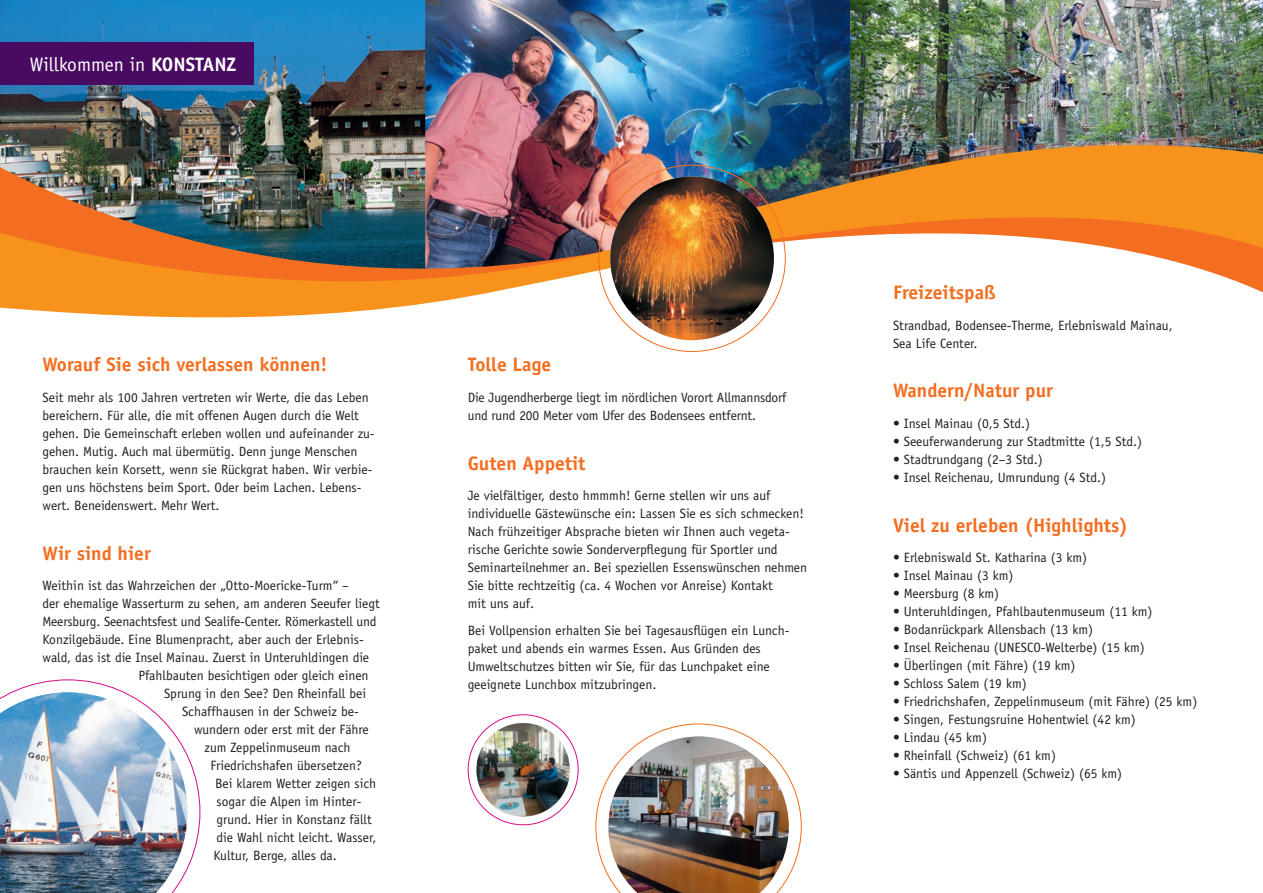
<style>
.page{position:relative;width:1263px;height:893px;background:#fff}
.page>*{position:absolute;margin:0;border:0;box-sizing:border-box;transform-origin:0 0}
.t1{font:700 19.5px "Officina Sans Std";color:#f36e21}
.t2{font:19.5px "Officina Sans Std";color:#fff}
.t3{font:13.5px/18px "Officina Sans Std";color:#231f20}
.s1{font-weight:700}
</style>
<div class="page">
<img style="left:0;top:0;width:425px;height:140px">
<img style="left:425px;top:0;width:425px;height:140px">
<img style="left:850px;top:0;width:413px;height:140px">
<img style="left:0;top:140px;width:1263px;height:190px">
<div style="left:0;top:43px;width:253px;height:42px;background:#490a62"></div>
<svg style="left:11px;top:679px;width:189px;height:191px"></svg>
<img style="left:0;top:692px;width:187px;height:201px">
<img style="left:610px;top:176px;width:164px;height:164px;border-radius:82px">
<svg style="left:595px;top:724px;width:207px;height:152px"></svg>
<img style="left:608px;top:736px;width:181px;height:157px">
<img style="left:476px;top:723px;width:94px;height:93px;border-radius:47px">
<h1 class="t2" style="left:30px;top:53px;width:208px">Willkommen in <span class="s1">KONSTANZ</span></h1>
<h1 class="t1" style="left:43px;top:352px;width:286px">Worauf Sie sich verlassen können!</h1>
<p class="t3" style="left:43px;top:388px;width:334px">Seit mehr als 100 Jahren vertreten wir Werte, die das Leben bereichern. Für alle, die mit offenen Augen durch die Welt gehen. Die Gemeinschaft erleben wollen und aufeinander zu&shy;gehen. Mutig. Auch mal übermütig. Denn junge Menschen brauchen kein Korsett, wenn sie Rückgrat haben. Wir verbie&shy;gen uns höchstens beim Sport. Oder beim Lachen. Lebens&shy;wert. Beneidenswert. Mehr Wert.</p>
<h1 class="t1" style="left:43px;top:541px;width:110px">Wir sind hier</h1>
<p class="t3" style="left:43px;top:577px;width:308px">Weithin ist das Wahrzeichen der „Otto-Moericke-Turm“ –</p>
<p class="t3" style="left:43px;top:595px;width:339px">der ehemalige Wasserturm zu sehen, am anderen Seeufer liegt</p>
<p class="t3" style="left:43px;top:613px;width:336px">Meersburg. Seenachtsfest und Sealife-Center. Römerkastell und</p>
<p class="t3" style="left:43px;top:631px;width:323px">Konzilgebäude. Eine Blumenpracht, aber auch der Erlebnis-</p>
<p class="t3" style="left:43px;top:649px;width:328px">wald, das ist die Insel Mainau. Zuerst in Unteruhldingen die</p>
<p class="t3" style="left:139px;top:667px;width:232px">Pfahlbauten besichtigen oder gleich einen</p>
<p class="t3" style="left:164px;top:685px;width:204px">Sprung in den See? Den Rheinfall bei</p>
<p class="t3" style="left:182px;top:703px;width:177px">Schaffhausen in der Schweiz be-</p>
<p class="t3" style="left:194px;top:721px;width:176px">wundern oder erst mit der Fähre</p>
<p class="t3" style="left:205px;top:739px;width:148px">zum Zeppelinmuseum nach</p>
<p class="t3" style="left:211px;top:757px;width:153px">Friedrichshafen übersetzen?</p>
<p class="t3" style="left:215px;top:775px;width:163px">Bei klarem Wetter zeigen sich</p>
<p class="t3" style="left:217px;top:793px;width:147px">sogar die Alpen im Hinter-</p>
<p class="t3" style="left:217px;top:811px;width:157px">grund. Hier in Konstanz fällt</p>
<p class="t3" style="left:217px;top:829px;width:161px">die Wahl nicht leicht. Wasser,</p>
<p class="t3" style="left:214px;top:847px;width:125px">Kultur, Berge, alles da.</p>
<h1 class="t1" style="left:468px;top:352px;width:85px">Tolle Lage</h1>
<p class="t3" style="left:468px;top:388px;width:320px">Die Jugendherberge liegt im nördlichen Vorort Allmannsdorf und rund 200 Meter vom Ufer des Bodensees entfernt.</p>
<h1 class="t1" style="left:468px;top:451px;width:119px">Guten Appetit</h1>
<p class="t3" style="left:468px;top:487px;width:341px">Je vielfältiger, desto hmmmh! Gerne stellen wir uns auf individuelle Gästewünsche ein: Lassen Sie es sich schmecken!<br>Nach frühzeitiger Absprache bieten wir Ihnen auch vegeta&shy;rische Gerichte sowie Sonderverpflegung für Sportler und Seminarteilnehmer an. Bei speziellen Essenswünschen nehmen Sie bitte rechtzeitig (ca. 4 Wochen vor Anreise) Kontakt<br>mit uns auf.</p>
<p class="t3" style="left:468px;top:621px;width:322px">Bei Vollpension erhalten Sie bei Tagesausflügen ein Lunch&shy;paket und abends ein warmes Essen. Aus Gründen des Umweltschutzes bitten wir Sie, für das Lunchpaket eine geeignete Lunchbox mitzubringen.</p>
<h1 class="t1" style="left:893px;top:280px;width:104px">Freizeitspaß</h1>
<p class="t3" style="left:893px;top:316px;width:281px">Strandbad, Bodensee-Therme, Erlebniswald Mainau,<br>Sea Life Center.</p>
<h1 class="t1" style="left:893px;top:378px;width:161px">Wandern/Natur pur</h1>
<p class="t3" style="left:893px;top:414px;width:139px">• Insel Mainau (0,5 Std.)</p>
<p class="t3" style="left:893px;top:432px;width:251px">• Seeuferwanderung zur Stadtmitte (1,5 Std.)</p>
<p class="t3" style="left:893px;top:450px;width:151px">• Stadtrundgang (2–3 Std.)</p>
<p class="t3" style="left:893px;top:468px;width:215px">• Insel Reichenau, Umrundung (4 Std.)</p>
<h1 class="t1" style="left:893px;top:513px;width:237px">Viel zu erleben (Highlights)</h1>
<p class="t3" style="left:893px;top:549px;width:196px">• Erlebniswald St. Katharina (3 km)</p>
<p class="t3" style="left:893px;top:567px;width:122px">• Insel Mainau (3 km)</p>
<p class="t3" style="left:893px;top:585px;width:108px">• Meersburg (8 km)</p>
<p class="t3" style="left:893px;top:603px;width:261px">• Unteruhldingen, Pfahlbautenmuseum (11 km)</p>
<p class="t3" style="left:893px;top:621px;width:202px">• Bodanrückpark Allensbach (13 km)</p>
<p class="t3" style="left:893px;top:639px;width:253px">• Insel Reichenau (UNESCO-Welterbe) (15 km)</p>
<p class="t3" style="left:893px;top:657px;width:184px">• Überlingen (mit Fähre) (19 km)</p>
<p class="t3" style="left:893px;top:675px;width:135px">• Schloss Salem (19 km)</p>
<p class="t3" style="left:893px;top:693px;width:306px">• Friedrichshafen, Zeppelinmuseum (mit Fähre) (25 km)</p>
<p class="t3" style="left:893px;top:711px;width:244px">• Singen, Festungsruine Hohentwiel (42 km)</p>
<p class="t3" style="left:893px;top:729px;width:95px">• Lindau (45 km)</p>
<p class="t3" style="left:893px;top:747px;width:164px">• Rheinfall (Schweiz) (61 km)</p>
<p class="t3" style="left:893px;top:765px;width:231px">• Säntis und Appenzell (Schweiz) (65 km)</p>
</div>
